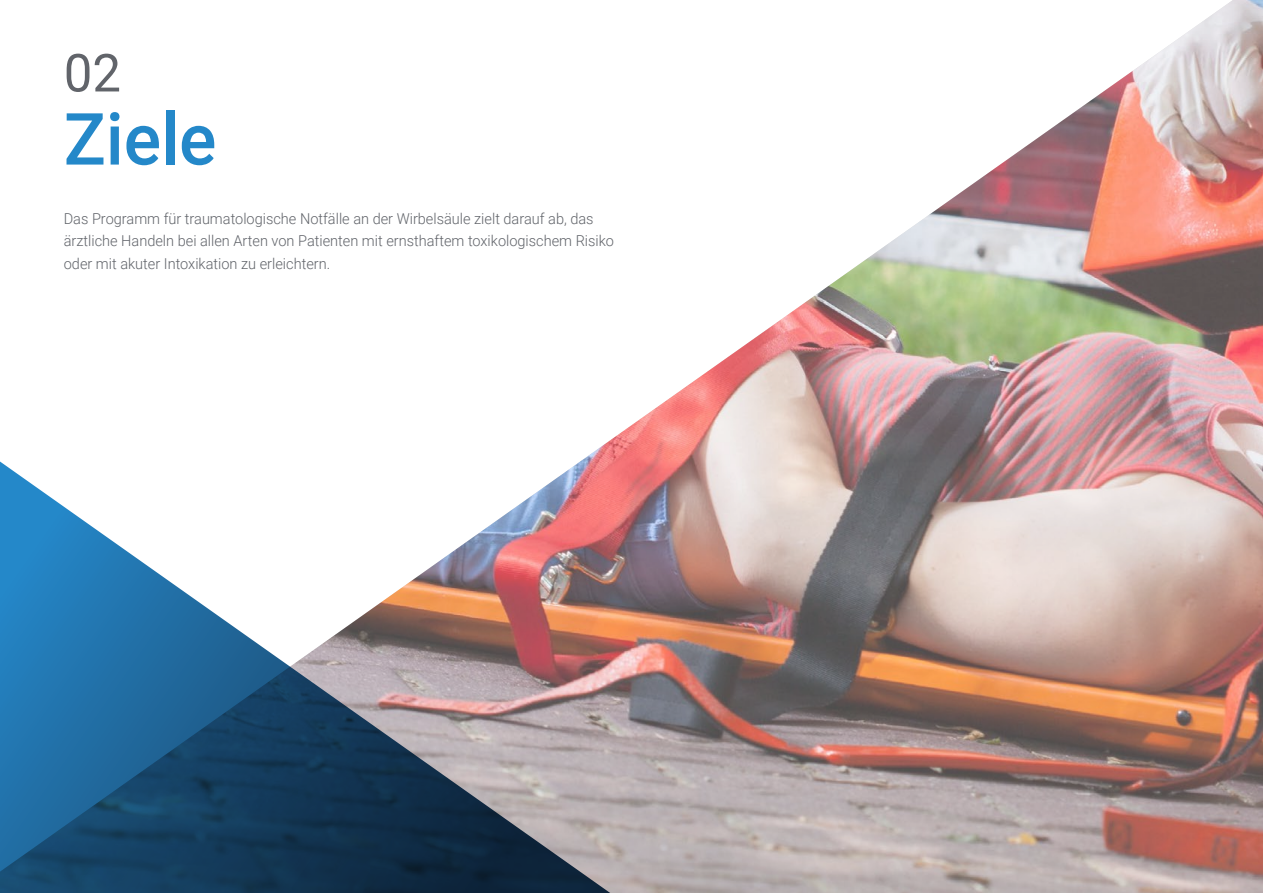
<style>
.page{position:relative;width:1263px;height:893px;background:#fff}
.page>*{position:absolute;margin:0;border:0;box-sizing:border-box;transform-origin:0 0}
.t1{font:500 72px "Roboto";color:#2488c9}
.t2{font:52.5px "Roboto";color:#61646a}
.t3{font:300 15px/22.5px "Roboto";color:#61646a}
</style>
<div class="page">
<img style="left:602px;top:0;width:661px;height:893px">
<svg style="left:0;top:446px;width:640px;height:447px"></svg>
<h2 class="t2" style="left:64px;top:36px;width:59px">02</h2>
<h1 class="t1" style="left:64px;top:89px;width:154px">Ziele</h1>
<p class="t3" style="left:64px;top:207px;width:552px">Das Programm für traumatologische Notfälle an der Wirbelsäule zielt darauf ab, das ärztliche Handeln bei allen Arten von Patienten mit ernsthaftem toxikologischem Risiko oder mit akuter Intoxikation zu erleichtern.</p>
</div>
